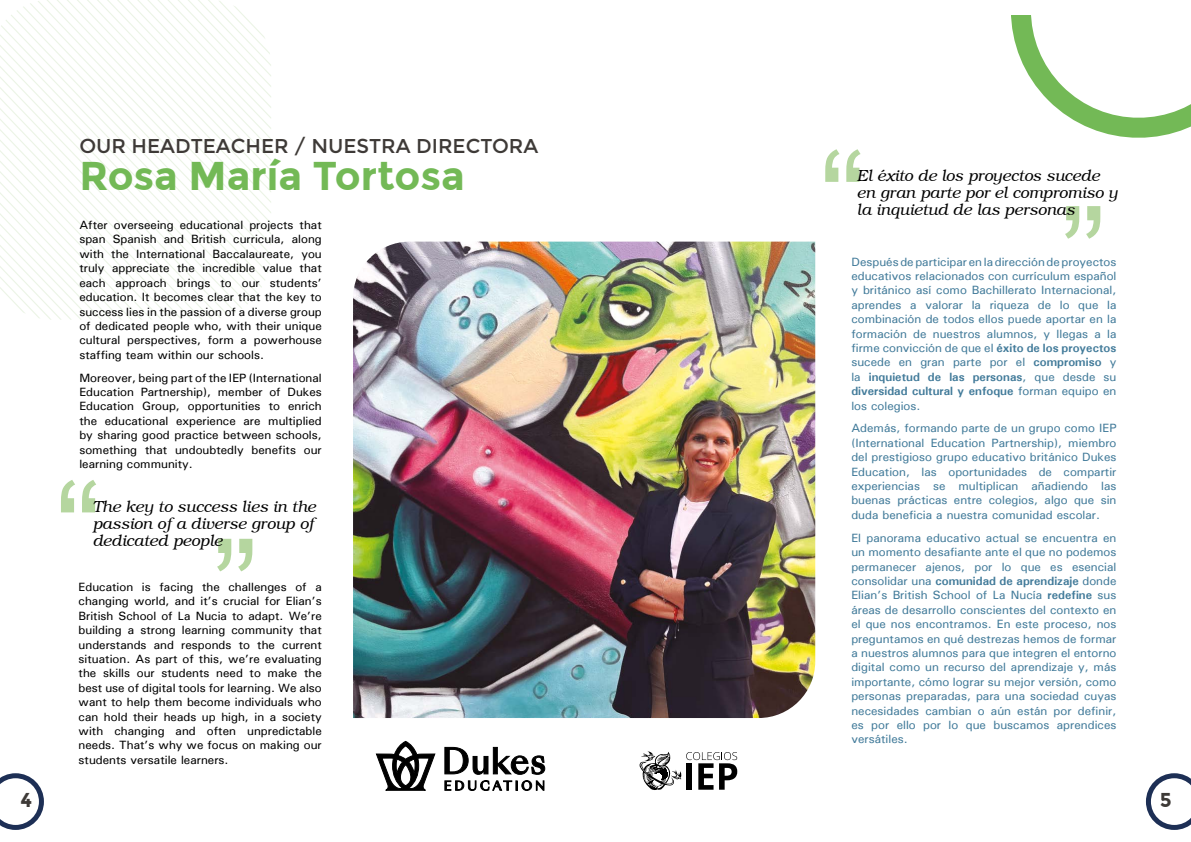
<style>
.page{position:relative;width:1191px;height:842px;background:#fff}
.page>*{position:absolute;margin:0;border:0;box-sizing:border-box;transform-origin:0 0}
.t1{font:700 40px "Montserrat";color:#73b956}
.t2{font:20px "Montserrat";color:#3e3a37}
.t3{font:700 20px "Montserrat";color:#3e3a37}
.t4{font:italic 16px/17px "Brooklyn";color:#000}
.t5{font:12px/14.4px "Utah";color:#427b9a;text-align:justify}
.t6{font:12px/14.4px "Utah";color:#000;text-align:justify}
.s1{font-weight:700}
</style>
<div class="page">
<svg style="left:1146px;top:773px;width:45px;height:57px"></svg>
<svg style="left:0;top:773px;width:44px;height:57px"></svg>
<svg style="left:0;top:0;width:271px;height:320px"></svg>
<svg style="left:825px;top:149px;width:35px;height:33px"></svg>
<svg style="left:1065px;top:206px;width:35px;height:33px"></svg>
<svg style="left:639px;top:751px;width:98px;height:39px"></svg>
<svg style="left:444px;top:746px;width:102px;height:45px"></svg>
<svg style="left:375px;top:740px;width:61px;height:51px"></svg>
<svg style="left:61px;top:480px;width:35px;height:32px"></svg>
<svg style="left:217px;top:539px;width:35px;height:32px"></svg>
<img style="left:353px;top:242px;width:462px;height:476px">
<svg style="left:1011px;top:15px;width:180px;height:123px"></svg>
<h2 class="t2" style="left:79px;top:134px;width:460px">OUR HEADTEACHER / NUESTRA DIRECTORA</h2>
<h1 class="t1" style="left:79px;top:152px;width:387px">Rosa María Tortosa</h1>
<p class="t6" style="left:79px;top:218px;width:244px">After overseeing educational projects that span Spanish and British curricula, along with the International Baccalaureate, you truly appreciate the incredible value that each approach brings to our students’ education. It becomes clear that the key to success lies in the passion of a diverse group of dedicated people who, with their unique cultural perspectives, form a powerhouse staffing team within our schools.</p>
<p class="t6" style="left:79px;top:370px;width:244px">Moreover, being part of the IEP (International Education Partnership), member of Dukes Education Group, opportunities to enrich the educational experience are multiplied by sharing good practice between schools, something that undoubtedly benefits our learning community.</p>
<h3 class="t4" style="left:93px;top:498px;width:225px">The key to success lies in the passion of a diverse group of dedicated people</h3>
<p class="t6" style="left:79px;top:580px;width:245px">Education is facing the challenges of a changing world, and it’s crucial for Elian’s British School of La Nucia to adapt. We’re building a strong learning community that understands and responds to the current situation. As part of this, we’re evaluating the skills our students need to make the best use of digital tools for learning. We also want to help them become individuals who can hold their heads up high, in a society with changing and often unpredictable needs. That’s why we focus on making our students versatile learners.</p>
<h3 class="t4" style="left:857px;top:167px;width:262px">El éxito de los proyectos sucede en gran parte por el compromiso y la inquietud de las personas</h3>
<p class="t5" style="left:851px;top:254px;width:266px">Después de participar en la dirección de proyectos educativos relacionados con currículum español y británico así como Bachillerato Internacional, aprendes a valorar la riqueza de lo que la combinación de todos ellos puede aportar en la formación de nuestros alumnos, y llegas a la firme convicción de que el <span class="s1">éxito de los proyectos </span>sucede en gran parte por el <span class="s1">compromiso</span> y la <span class="s1">inquietud de las personas</span>, que desde su <span class="s1">diversidad cultural y enfoque</span> forman equipo en los colegios.</p>
<p class="t5" style="left:851px;top:421px;width:266px">Además, formando parte de un grupo como IEP (International Education Partnership), miembro del prestigioso grupo educativo británico Dukes Education, las oportunidades de compartir experiencias se multiplican añadiendo las buenas prácticas entre colegios, algo que sin duda beneficia a nuestra comunidad escolar.</p>
<p class="t5" style="left:851px;top:530px;width:266px">El panorama educativo actual se encuentra en un momento desafiante ante el que no podemos permanecer ajenos, por lo que es esencial consolidar una <span class="s1">comunidad de aprendizaje</span> donde Elian’s British School of La Nucía <span class="s1">redefine</span> sus áreas de desarrollo conscientes del contexto en el que nos encontramos. En este proceso, nos preguntamos en qué destrezas hemos de formar a nuestros alumnos para que integren el entorno digital como un recurso del aprendizaje y, más importante, cómo lograr su mejor versión, como personas preparadas, para una sociedad cuyas necesidades cambian o aún están por definir, es por ello por lo que buscamos aprendices versátiles.</p>
<h2 class="t3" style="left:21px;top:788px;width:13px">4</h2>
<h2 class="t3" style="left:1159px;top:788px;width:13px">5</h2>
</div>
